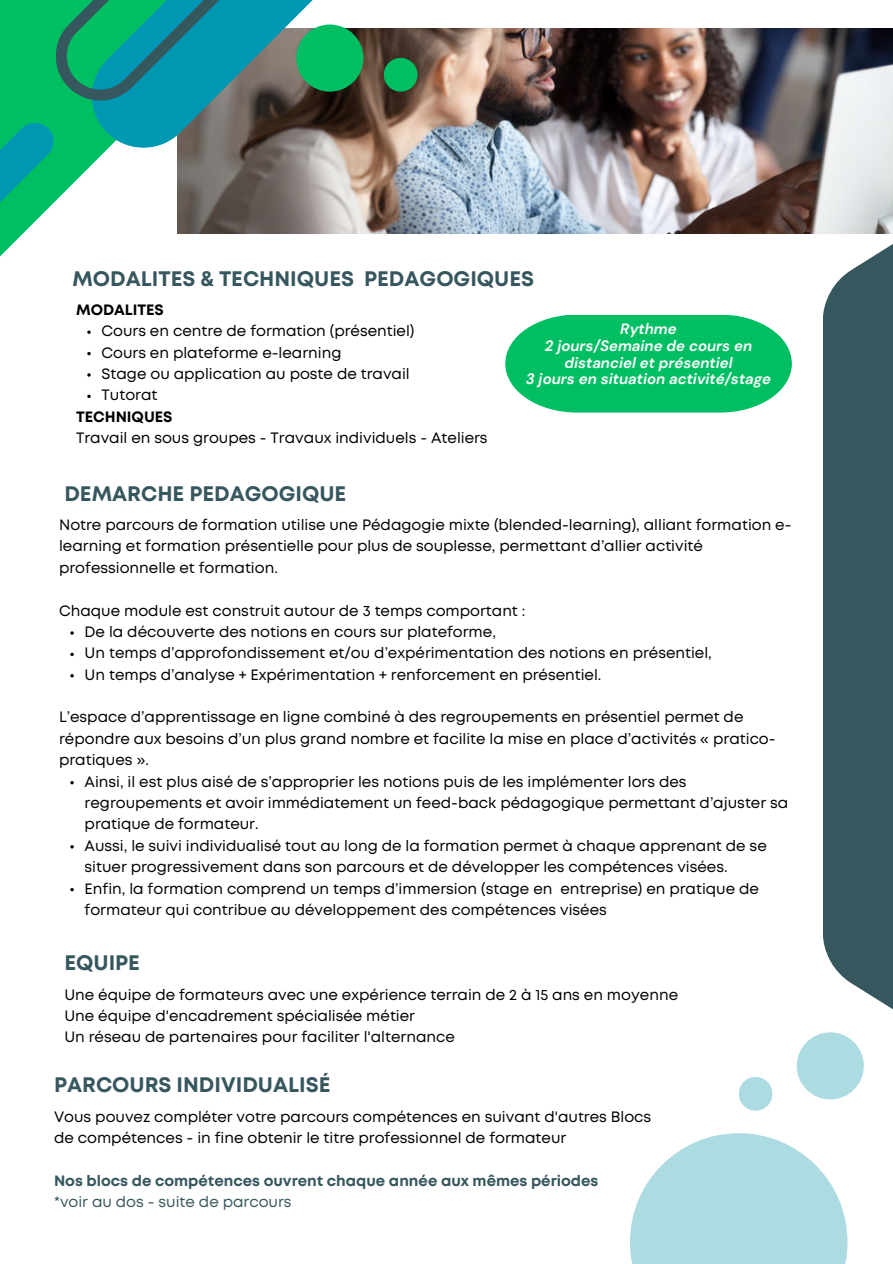
<style>
.page{position:relative;width:893px;height:1264px;background:#fff}
.page>*{position:absolute;margin:0;border:0;box-sizing:border-box;transform-origin:0 0}
.t1{font:700 21px "Mont";color:#37575f}
.t2{font:15px/21.3px "Mont";color:#000}
.t3{font:italic 700 15px/16.8px "DM Sans";color:#fafafa;text-align:center}
.t4{font:700 15px "Mont";color:#37575f}
.t5{font:15px "Mont";color:#37575f}
.t6{font:700 15px "Mont";color:#000}
</style>
<div class="page">
<img style="left:276px;top:28px;width:616px;height:205px">
<div style="left:822px;top:235px;width:70px;height:783px;background:#37575f"></div>
<svg style="left:0;top:227px;width:276px;height:30px"></svg>
<svg style="left:0;top:0;width:332px;height:227px;background:#479d8b"></svg>
<svg style="left:630px;top:1133px;width:217px;height:130px;fill:#acdbe2"></svg>
<div style="left:796px;top:1032px;width:67px;height:67px;background:#acdbe2;border-radius:50%"></div>
<div style="left:738px;top:1076px;width:34px;height:34px;background:#acdbe2;border-radius:50%"></div>
<div style="left:296px;top:25px;width:67px;height:67px;background:#00bf63;border-radius:50%"></div>
<div style="left:384px;top:58px;width:33px;height:34px;background:#00bf63;border-radius:50%"></div>
<svg style="left:87px;top:330px;width:4px;height:4px"></svg>
<svg style="left:87px;top:352px;width:4px;height:3px"></svg>
<svg style="left:87px;top:373px;width:4px;height:4px"></svg>
<svg style="left:87px;top:395px;width:4px;height:3px"></svg>
<svg style="left:70px;top:631px;width:4px;height:3px"></svg>
<svg style="left:70px;top:652px;width:4px;height:4px"></svg>
<svg style="left:70px;top:674px;width:4px;height:3px"></svg>
<svg style="left:70px;top:781px;width:4px;height:3px"></svg>
<svg style="left:70px;top:845px;width:4px;height:3px"></svg>
<svg style="left:70px;top:888px;width:4px;height:3px"></svg>
<svg style="left:505px;top:315px;width:286px;height:97px;background:#1ac573"></svg>
<p class="t1" style="left:72px;top:271px;width:463px">MODALITES &amp; TECHNIQUES PEDAGOGIQUES</p>
<p class="t6" style="left:76px;top:304px;width:89px">MODALITES</p>
<h1 class="t2" style="left:102px;top:321px;width:314px">Cours en centre de formation (présentiel)</h1>
<h2 class="t2" style="left:102px;top:343px;width:241px">Cours en plateforme e-learning</h2>
<p class="t2" style="left:102px;top:364px;width:310px">Stage ou application au poste de travail</p>
<p class="t2" style="left:102px;top:385px;width:57px">Tutorat</p>
<p class="t6" style="left:76px;top:411px;width:98px">TECHNIQUES</p>
<p class="t2" style="left:76px;top:428px;width:413px">Travail en sous groupes - Travaux individuels - Ateliers</p>
<p class="t1" style="left:64px;top:485px;width:283px">DEMARCHE PEDAGOGIQUE</p>
<p class="t3" style="left:526px;top:320px;width:247px">Rythme<br>2 jours/Semaine de cours en distanciel et présentiel<br>3 jours en situation activité/stage</p>
<h1 class="t2" style="left:59px;top:515px;width:734px">Notre parcours de formation utilise une Pédagogie mixte (blended-learning), alliant formation e&shy;learning et formation présentielle pour plus de souplesse, permettant d’allier activité professionnelle et formation.</h1>
<p class="t2" style="left:59px;top:600px;width:467px">Chaque module est construit autour de 3 temps comportant :</p>
<p class="t2" style="left:85px;top:622px;width:413px">De la découverte des notions en cours sur plateforme,</p>
<p class="t2" style="left:85px;top:643px;width:628px">Un temps d’approfondissement et/ou d’expérimentation des notions en présentiel,</p>
<p class="t2" style="left:85px;top:665px;width:518px">Un temps d’analyse + Expérimentation + renforcement en présentiel.</p>
<p class="t2" style="left:59px;top:707px;width:718px">L’espace d’apprentissage en ligne combiné à des regroupements en présentiel permet de répondre aux besoins d’un plus grand nombre et facilite la mise en place d’activités « pratico&shy;pratiques ».</p>
<p class="t2" style="left:85px;top:771px;width:705px">Ainsi, il est plus aisé de s’approprier les notions puis de les implémenter lors des regroupements et avoir immédiatement un feed-back pédagogique permettant d’ajuster sa pratique de formateur.</p>
<p class="t2" style="left:85px;top:836px;width:683px">Aussi, le suivi individualisé tout au long de la formation permet à chaque apprenant de se situer progressivement dans son parcours et de développer les compétences visées.</p>
<p class="t2" style="left:85px;top:878px;width:675px">Enfin, la formation comprend un temps d’immersion (stage en entreprise) en pratique de formateur qui contribue au développement des compétences visées</p>
<h1 class="t1" style="left:64px;top:955px;width:77px">EQUIPE</h1>
<p class="t2" style="left:64px;top:984px;width:615px">Une équipe de formateurs avec une expérience terrain de 2 à 15 ans en moyenne</p>
<p class="t2" style="left:64px;top:1006px;width:352px">Une équipe d'encadrement spécialisée métier</p>
<h3 class="t2" style="left:64px;top:1027px;width:392px">Un réseau de partenaires pour faciliter l'alternance</h3>
<p class="t1" style="left:54px;top:1076px;width:278px">PARCOURS INDIVIDUALISÉ</p>
<p class="t2" style="left:54px;top:1107px;width:598px">Vous pouvez compléter votre parcours compétences en suivant d'autres Blocs de compétences - in fine obtenir le titre professionnel de formateur</p>
<h1 class="t4" style="left:54px;top:1175px;width:546px">Nos blocs de compétences ouvrent chaque année aux mêmes périodes</h1>
<p class="t5" style="left:54px;top:1196px;width:239px">*voir au dos - suite de parcours</p>
</div>
